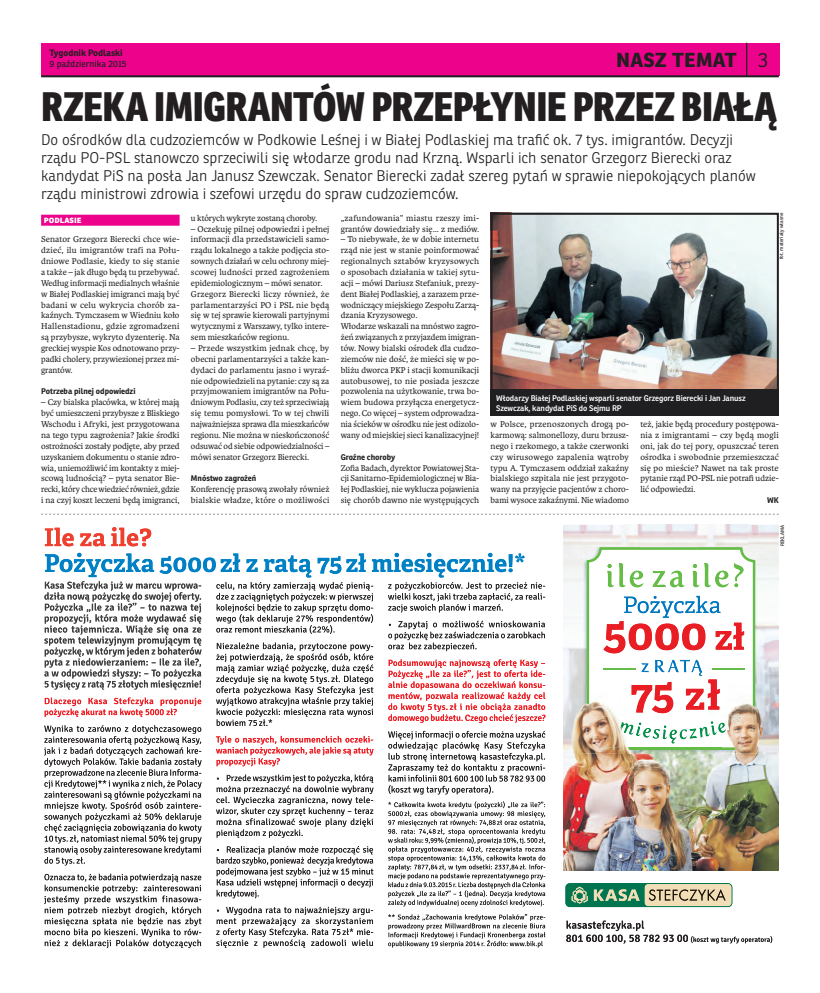
<style>
.page{position:relative;width:820px;height:993px;background:#fff}
.page>*{position:absolute;margin:0;border:0;box-sizing:border-box;transform-origin:0 0}
.t1{font:800 40px "Ronnia Cond";letter-spacing:-.015em;color:#231f20}
.t2{font:700 24px "Ronnia";color:#231f20}
.t3{font:300 15px/18px "Ronnia";color:#231f20}
.t4{font:9px/10.8px "Karmina";color:#231f20;text-align:justify}
.t5{font:9px/11px "Ronnia";color:#231f20}
.t6{font:600 8px/9.5px "Ronnia";letter-spacing:-.01em;color:#fff}
.t7{font:700 8px "Ronnia";color:#231f20}
.t8{font:5px "Ronnia";color:#231f20}
.s1{font-weight:700}
.s2{font-weight:300}
.s3{font-family:"Ronnia";font-weight:800;color:#fff}
</style>
<div class="page">
<div style="left:41px;top:43px;width:738px;height:32px;background:#ed028c"></div>
<hr style="left:746px;top:43px;width:1px;height:33px;background:#231f20">
<hr style="left:41px;top:75px;width:737px;height:2px;background:#231f20">
<svg style="left:41px;top:514px;width:737px;height:1px"></svg>
<svg style="left:44px;top:524px;width:734px;height:424px"></svg>
<div style="left:41px;top:215px;width:138px;height:11px;background:#ed028c"></div>
<img style="left:493px;top:216px;width:282px;height:173px">
<div style="left:490px;top:213px;width:288px;height:194px;border:2px solid #231f20"></div>
<div style="left:490px;top:389px;width:288px;height:27px;background:#1f1e20"></div>
<p class="t5" style="left:50px;top:49px;width:78px"><span class="s1">Tygodnik Podlaski<br></span>9 października 2015</p>
<p class="t2" style="left:615px;top:44px;width:154px">nasz temat <span class="s2">3</span></p>
<p class="t1" style="left:41px;top:92px;width:736px">RZEKA IMIGRANTÓW PRZEPŁYNIE PRZEZ BIAŁĄ</p>
<p class="t3" style="left:41px;top:132px;width:716px">Do ośrodków dla cudzoziemców w Podkowie Leśnej i w Białej Podlaskiej ma trafić ok. 7 tys. imigrantów. Decyzji rządu PO-PSL stanowczo sprzeciwili się włodarze grodu nad Krzną. Wsparli ich senator Grzegorz Bierecki oraz kandydat PiS na posła Jan Janusz Szewczak. Senator Bierecki zadał szereg pytań w sprawie niepokojących planów rządu ministrowi zdrowia i szefowi urzędu do spraw cudzoziemców.</p>
<p class="t4" style="left:41px;top:211px;width:140px;line-height:19.7px;text-indent:3px"><span class="s3">PODLASIE<br></span>Senator Grzegorz Bierecki chce wie-</p>
<p class="t4" style="left:41px;top:246px;width:140px">dzieć, ilu imigrantów trafi na Połu&shy;dniowe Podlasie, kiedy to się stanie a także – jak długo będą tu przebywać.<br>Według informacji medialnych właśnie w Białej Podlaskiej imigranci mają być badani w celu wykrycia chorób za&shy;kaźnych. Tymczasem w Wiedniu koło Hallenstadionu, gdzie zgromadzeni są przybysze, wykryto dyzenterię. Na greckiej wyspie Kos odnotowano przy&shy;padki cholery, przywiezionej przez mi&shy;grantów.</p>
<p class="t7" style="left:41px;top:387px;width:96px">Potrzeba pilnej odpowiedzi</p>
<p class="t4" style="left:41px;top:397px;width:140px">– Czy bialska placówka, w której mają być umieszczeni przybysze z Bliskiego Wschodu i Afryki, jest przygotowana na tego typu zagrożenia? Jakie środki ostrożności zostały podjęte, aby przed uzyskaniem dokumentu o stanie zdro&shy;wia, uniemożliwić im kontakty z miej&shy;scową ludnością? – pyta senator Bie&shy;recki, który chce wiedzieć również, gdzie i na czyj koszt leczeni będą imigranci,</p>
<p class="t8" style="left:779px;top:259px;width:48px;rotate:-90deg">fot. materiały własne</p>
<p class="t4" style="left:191px;top:213px;width:127px">u których wykryte zostaną choroby.</p>
<p class="t4" style="left:191px;top:224px;width:140px;text-align:left">– Oczekuję pilnej odpowiedzi i pełnej informacji dla przedstawicieli samo&shy;rządu lokalnego a także podjęcia sto&shy;sownych działań w celu ochrony miej&shy;scowej ludności przed zagrożeniem epidemiologicznym – mówi senator.<br>Grzegorz Bierecki liczy również, że parlamentarzyści PO i PSL nie będą się w tej sprawie kierowali partyjnymi wytycznymi z Warszawy, tylko intere&shy;sem mieszkańców regionu.</p>
<p class="t4" style="left:191px;top:343px;width:140px">– Przede wszystkim jednak chcę, by obecni parlamentarzyści a także kan&shy;dydaci do parlamentu jasno i wyraź&shy;nie odpowiedzieli na pytanie: czy są za przyjmowaniem imigrantów na Połu&shy;dniowym Podlasiu, czy też sprzeciwiają się temu pomysłowi. To w tej chwili najważniejsza sprawa dla mieszkańców regionu. Nie można w nieskończoność odsuwać od siebie odpowiedzialności – mówi senator Grzegorz Bierecki.</p>
<p class="t7" style="left:191px;top:474px;width:67px">Mnóstwo zagrożeń</p>
<p class="t4" style="left:191px;top:484px;width:140px">Konferencję prasową zwołały również bialskie władze, które o możliwości</p>
<p class="t4" style="left:340px;top:213px;width:140px">„zafundowania” miastu rzeszy imi&shy;grantów dowiedziały się… z mediów.</p>
<p class="t4" style="left:340px;top:235px;width:140px;text-align:left">– To niebywałe, że w dobie internetu rząd nie jest w stanie poinformować regionalnych sztabów kryzysowych o sposobach działania w takiej sytu&shy;acji – mówi Dariusz Stefaniuk, prezy&shy;dent Białej Podlaskiej, a zarazem prze&shy;wodniczący miejskiego Zespołu Zarzą&shy;dzania Kryzysowego.<br>Włodarze wskazali na mnóstwo zagro&shy;żeń związanych z przyjazdem imigran&shy;tów. Nowy bialski ośrodek dla cudzo&shy;ziemców nie dość, że mieści się w po&shy;bliżu dworca PKP i stacji komunikacji autobusowej, to nie posiada jeszcze pozwolenia na użytkowanie, trwa bo&shy;wiem budowa przyłącza energetycz&shy;nego. Co więcej – system odprowadza&shy;nia ścieków w ośrodku nie jest odizolo&shy;wany od miejskiej sieci kanalizacyjnej!</p>
<p class="t7" style="left:340px;top:452px;width:56px">Groźne choroby</p>
<p class="t4" style="left:340px;top:463px;width:140px">Zofia Badach, dyrektor Powiatowej Sta&shy;cji Sanitarno-Epidemiologicznej w Bia&shy;łej Podlaskiej, nie wyklucza pojawienia się chorób dawno nie występujących</p>
<p class="t6" style="left:496px;top:394px;width:251px">Włodarzy Białej Podlaskiej wsparli senator Grzegorz Bierecki i Jan Janusz<br>Szewczak, kandydat PiS do Sejmu RP</p>
<p class="t4" style="left:490px;top:419px;width:140px">w Polsce, przenoszonych drogą po&shy;karmową: salmonellozy, duru brzusz&shy;nego i rzekomego, a także czerwonki czy wirusowego zapalenia wątroby typu A. Tymczasem oddział zakaźny bialskiego szpitala nie jest przygoto&shy;wany na przyjęcie pacjentów z choro&shy;bami wysoce zakaźnymi. Nie wiadomo</p>
<p class="t4" style="left:640px;top:419px;width:140px">też, jakie będą procedury postępowa&shy;nia z imigrantami – czy będą mogli oni, jak do tej pory, opuszczać teren ośrodka i swobodnie przemieszczać się po mieście? Nawet na tak proste pytanie rząd PO-PSL nie potrafi udzie&shy;lić odpowiedzi.</p>
<p class="t7" style="left:766px;top:495px;width:13px">WK</p>
<p class="t8" style="left:780px;top:546px;width:23px;rotate:-90deg">REKLAMA</p>
</div>
